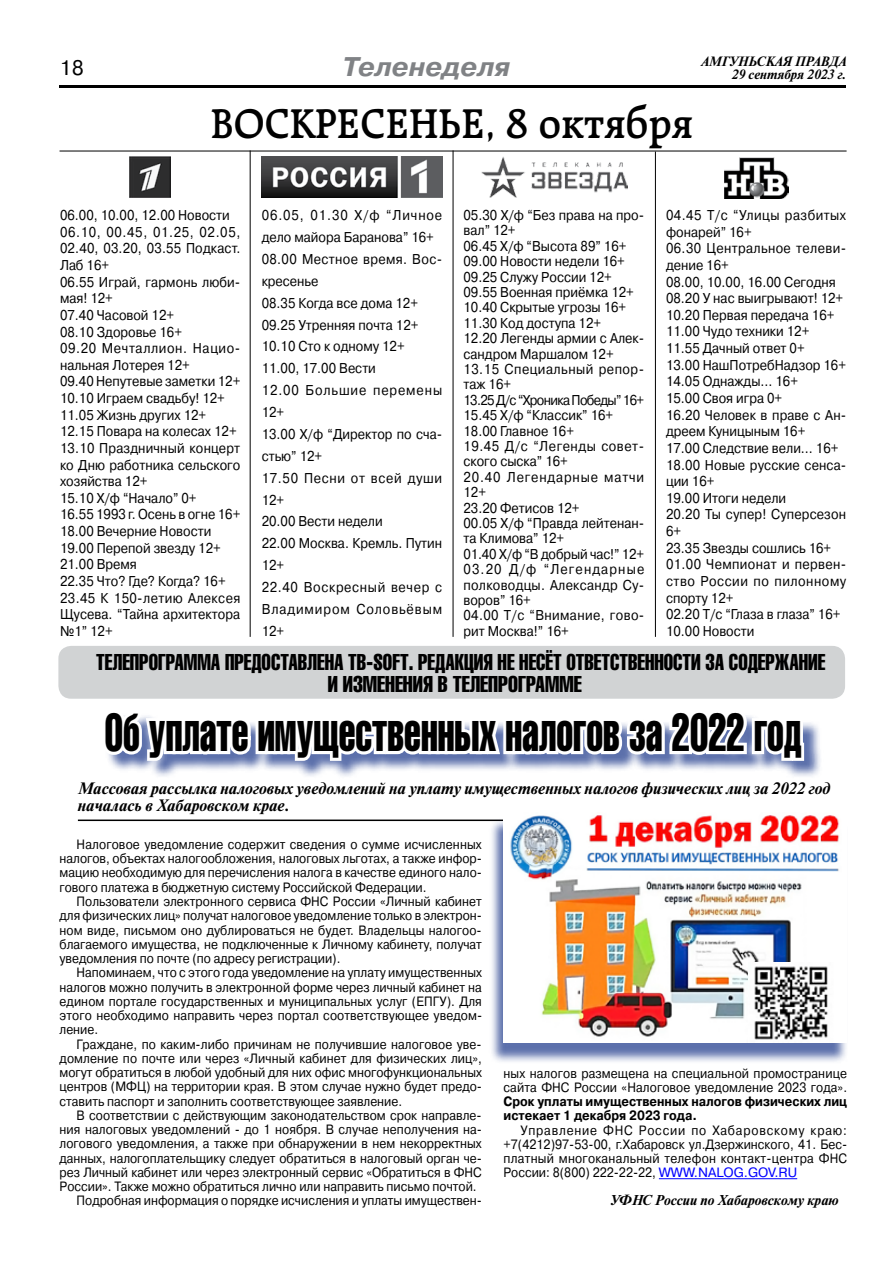
<style>
.page{position:relative;width:893px;height:1263px;background:#fff}
.page>*{position:absolute;margin:0;border:0;box-sizing:border-box;transform-origin:0 0}
.t1{font:52.5px "Helios Compressed";color:#000;scale:.75 1}
.t2{font:45px "Raleigh Dm BT";color:#000;scale:.95 1}
.t3{font:italic 700 27px "Pragmatica C";color:#808285}
.t4{font:22.5px/22.5px "Helios Compressed";color:#000;text-align:center;scale:.9 1}
.t5{font:21px "Pragmatica C";color:#000}
.t6{font:italic 700 16.5px/17.2px "Newton C";color:#000}
.t7{font:14.25px/16.6px "Pragmatica C";color:#000;scale:.9 1}
.t8{font:italic 700 14.25px "Newton C";color:#000}
.t9{font:13.5px/14.2px "Pragmatica C";color:#000;text-align:justify;scale:.9 1}
.t10{font:700 13.5px/14.2px "Pragmatica C";color:#000;scale:.9 1}
.t11{font:italic 700 13.5px "Newton C";color:#000}
.s1{color:#00f}
</style>
<div class="page">
<hr style="left:60px;top:85px;width:786px;height:2px;background:#000">
<hr style="left:60px;top:151px;width:787px;height:1px;background:#000">
<hr style="left:250px;top:150px;width:1px;height:487px;background:#000">
<hr style="left:453px;top:150px;width:1px;height:487px;background:#000">
<hr style="left:655px;top:152px;width:1px;height:485px;background:#000">
<img style="left:481px;top:156px;width:146px;height:42px">
<img style="left:724px;top:158px;width:64px;height:41px">
<img style="left:262px;top:156px;width:180px;height:42px">
<img style="left:129px;top:156px;width:42px;height:42px">
<div style="left:58px;top:646px;width:787px;height:53px;background:#d1d3d4;border-radius:13px"></div>
<div style="left:105px;top:713px;width:718px;height:66px;background:#25408f;opacity:.75"></div>
<svg style="left:100px;top:613px;width:707px;height:209px"></svg>
<hr style="left:78px;top:819px;width:752px;height:2px;background:#000">
<hr style="left:659px;top:1178px;width:138px;height:1px;background:#00f">
<div style="left:489px;top:818px;width:359px;height:245px;background:#25408f;opacity:.75"></div>
<img style="left:503px;top:813px;width:343px;height:229px">
<img style="left:748px;top:962px;width:86px;height:80px">
<h3 class="t5" style="left:60px;top:56px;width:26px">18</h3>
<p class="t11" style="left:701px;top:54px;width:147px">АМГУНЬСКАЯ ПРАВДА</p>
<h3 class="t3" style="left:342px;top:52px;width:169px">Теленеделя</h3>
<p class="t11" style="left:732px;top:68px;width:116px">29 сентября 2023 г.</p>
<h2 class="t2" style="left:211px;top:95px;width:510px">ВОСКРЕСЕНЬЕ, 8 октября</h2>
<p class="t7" style="left:60px;top:207px;width:202px">06.00, 10.00, 12.00 Новости<br>06.10, 00.45, 01.25, 02.05,<br>02.40, 03.20, 03.55 Подкаст.<br>Лаб 16+<br>06.55 Играй, гармонь люби&shy;мая! 12+<br>07.40 Часовой 12+<br>08.10 Здоровье 16+<br>09.20 Мечталлион. Нацио&shy;нальная Лотерея 12+<br>09.40 Непутевые заметки 12+<br>10.10 Играем свадьбу! 12+<br>11.05 Жизнь других 12+<br>12.15 Повара на колесах 12+<br>13.10 Праздничный концерт ко Дню работника сельского хозяйства 12+<br>15.10 Х/ф “Начало” 0+<br>16.55 1993 г. Осень в огне 16+<br>18.00 Вечерние Новости<br>19.00 Перепой звезду 12+<br>21.00 Время<br>22.35 Что? Где? Когда? 16+<br>23.45 К 150-летию Алексея<br>Щусева. “Тайна архитектора №1” 12+</p>
<p class="t7" style="left:262px;top:204px;width:202px;line-height:21.9px">06.05, 01.30 Х/ф “Личное дело майора Баранова” 16+<br>08.00 Местное время. Вос&shy;кресенье<br>08.35 Когда все дома 12+<br>09.25 Утренняя почта 12+<br>10.10 Сто к одному 12+<br>11.00, 17.00 Вести<br>12.00 Большие перемены<br>12+<br>13.00 Х/ф “Директор по сча&shy;стью” 12+<br>17.50 Песни от всей души<br>12+<br>20.00 Вести недели<br>22.00 Москва. Кремль. Путин<br>12+<br>22.40 Воскресный вечер с<br>Владимиром Соловьёвым<br>12+</p>
<p class="t7" style="left:463px;top:208px;width:202px;line-height:15.5px">05.30 Х/ф “Без права на про&shy;вал” 12+<br>06.45 Х/ф “Высота 89” 16+<br>09.00 Новости недели 16+<br>09.25 Служу России 12+<br>09.55 Военная приёмка 12+<br>10.40 Скрытые угрозы 16+<br>11.30 Код доступа 12+<br>12.20 Легенды армии с Алек&shy;сандром Маршалом 12+<br>13.15 Специальный репор&shy;таж 16+<br>13.25 Д/с “Хроника Победы” 16+<br>15.45 Х/ф “Классик” 16+<br>18.00 Главное 16+<br>19.45 Д/с “Легенды совет&shy;ского сыска” 16+<br>20.40 Легендарные матчи<br>12+<br>23.20 Фетисов 12+<br>00.05 Х/ф “Правда лейтенан&shy;та Климова” 12+<br>01.40 Х/ф “В добрый час!” 12+<br>03.20 Д/ф “Легендарные полководцы. Александр Су&shy;воров” 16+<br>04.00 Т/с “Внимание, гово&shy;рит Москва!” 16+</p>
<p class="t7" style="left:666px;top:207px;width:202px">04.45 Т/с “Улицы разбитых фонарей” 16+<br>06.30 Центральное телеви&shy;дение 16+<br>08.00, 10.00, 16.00 Сегодня<br>08.20 У нас выигрывают! 12+<br>10.20 Первая передача 16+<br>11.00 Чудо техники 12+<br>11.55 Дачный ответ 0+<br>13.00 НашПотребНадзор 16+<br>14.05 Однажды... 16+<br>15.00 Своя игра 0+<br>16.20 Человек в праве с Ан&shy;дреем Куницыным 16+<br>17.00 Следствие вели... 16+<br>18.00 Новые русские сенса&shy;ции 16+<br>19.00 Итоги недели<br>20.20 Ты супер! Суперсезон<br>6+<br>23.35 Звезды сошлись 16+<br>01.00 Чемпионат и первен&shy;ство России по пилонному спорту 12+<br>02.20 Т/с “Глаза в глаза” 16+<br>10.00 Новости</p>
<h3 class="t4" style="left:96px;top:650px;width:812px">ТЕЛЕПРОГРАММА ПРЕДОСТАВЛЕНА ТВ-SOFT. РЕДАКЦИЯ НЕ НЕСЁТ ОТВЕТСТВЕННОСТИ ЗА СОДЕРЖАНИЕ<br>И ИЗМЕНЕНИЯ В ТЕЛЕПРОГРАММЕ</h3>
<h1 class="t1" style="left:105px;top:701px;width:930px">Об уплате имущественных налогов за 2022 год</h1>
<p class="t6" style="left:78px;top:780px;width:754px">Массовая рассылка налоговых уведомлений на уплату имущественных налогов физических лиц за 2022 год началась в Хабаровском крае.</p>
<p class="t9" style="left:60px;top:837px;width:471px;text-indent:17px">Налоговое уведомление содержит сведения о сумме исчисленных налогов, объектах налогообложения, налоговых льготах, а также инфор&shy;мацию необходимую для перечисления налога в качестве единого нало&shy;гового платежа в бюджетную систему Российской Федерации.</p>
<p class="t9" style="left:60px;top:894px;width:471px;text-indent:17px">Пользователи электронного сервиса ФНС России «Личный кабинет для физических лиц» получат налоговое уведомление только в электрон&shy;ном виде, письмом оно дублироваться не будет. Владельцы налогоо&shy;благаемого имущества, не подключенные к Личному кабинету, получат уведомления по почте (по адресу регистрации).</p>
<p class="t9" style="left:60px;top:965px;width:471px;text-indent:17px">Напоминаем, что с этого года уведомление на уплату имущественных налогов можно получить в электронной форме через личный кабинет на едином портале государственных и муниципальных услуг (ЕПГУ). Для этого необходимо направить через портал соответствующее уведом&shy;ление.</p>
<p class="t9" style="left:60px;top:1037px;width:471px;text-indent:17px">Граждане, по каким-либо причинам не получившие налоговое уве&shy;домление по почте или через «Личный кабинет для физических лиц», могут обратиться в любой удобный для них офис многофункциональных центров (МФЦ) на территории края. В этом случае нужно будет предо&shy;ставить паспорт и заполнить соответствующее заявление.</p>
<p class="t9" style="left:77px;top:1108px;width:452px">В соответствии с действующим законодательством срок направле-</p>
<p class="t9" style="left:60px;top:1122px;width:471px">ния налоговых уведомлений - до 1 ноября. В случае неполучения на-</p>
<p class="t9" style="left:60px;top:1137px;width:471px">логового уведомления, а также при обнаружении в нем некорректных</p>
<p class="t9" style="left:60px;top:1151px;width:471px">данных, налогоплательщику следует обратиться в налоговый орган че-</p>
<p class="t9" style="left:60px;top:1165px;width:471px">рез Личный кабинет или через электронный сервис «Обратиться в ФНС</p>
<p class="t9" style="left:60px;top:1179px;width:465px">России». Также можно обратиться лично или направить письмо почтой.</p>
<p class="t9" style="left:77px;top:1194px;width:452px">Подробная информация о порядке исчисления и уплаты имуществен-</p>
<p class="t9" style="left:503px;top:1066px;width:383px">ных налогов размещена на специальной промостранице сайта ФНС России «Налоговое уведомление 2023 года».</p>
<p class="t10" style="left:503px;top:1094px;width:383px">Срок уплаты имущественных налогов физических лиц истекает 1 декабря 2023 года.</p>
<p class="t9" style="left:503px;top:1123px;width:383px;text-indent:17px">Управление ФНС России по Хабаровскому краю: +7(4212)97-53-00, г.Хабаровск ул.Дзержинского, 41. Бес&shy;платный многоканальный телефон контакт-центра ФНС России: 8(800) 222-22-22, <span class="s1">WWW.NALOG.GOV.RU</span></p>
<p class="t8" style="left:610px;top:1192px;width:230px">УФНС России по Хабаровскому краю</p>
</div>
